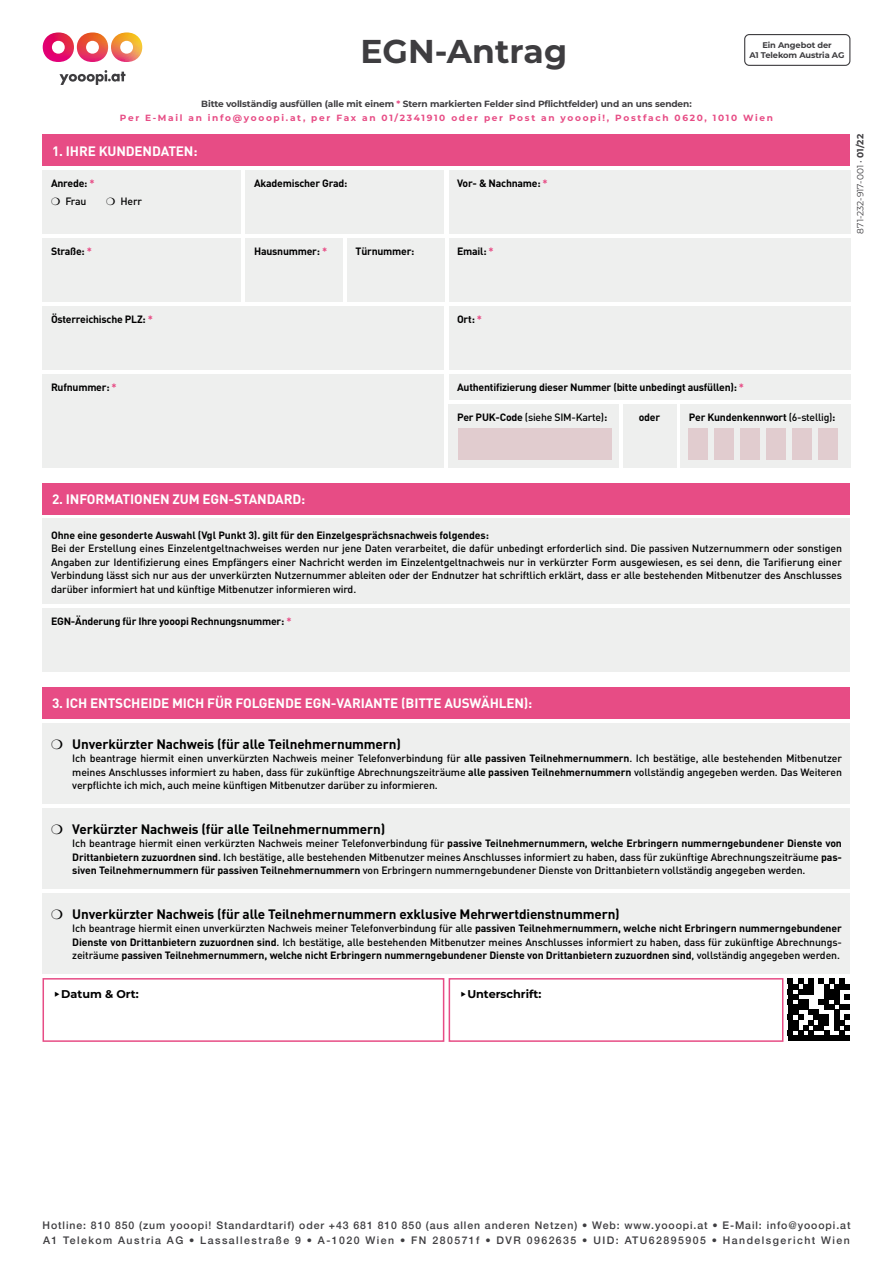
<style>
.page{position:relative;width:893px;height:1263px;background:#fff}
.page>*{position:absolute;margin:0;border:0;box-sizing:border-box;transform-origin:0 0}
.t1{font:700 33px "Montserrat";color:#3e3d40}
.t2{font:700 13.5px "DIN";letter-spacing:-.01em;color:#000}
.t3{font:700 13.5px "DIN";letter-spacing:-.01em;color:#fff}
.t4{font:700 11.25px "Montserrat";color:#000}
.t5{font:500 10.5px/13.5px "DIN";letter-spacing:-.01em;color:#000;text-align:justify}
.t6{font:700 10.5px "DIN";letter-spacing:-.02em;color:#000}
.t7{font:500 10.5px/15px "Helvetica Neue";letter-spacing:.09em;color:#3e3d40}
.t8{font:700 9px/13.5px "Montserrat";letter-spacing:-.01em;color:#3e3d40;text-align:center}
.t9{font:9px "Montserrat";color:#3e3d40}
.t10{font:700 8.25px/10.5px "Montserrat";letter-spacing:-.01em;color:#3e3d40;text-align:center}
.s1{color:#e74c85}
.s2{font-weight:700}
.s3{font-weight:500}
</style>
<div class="page">
<div style="left:43px;top:134px;width:807px;height:32px;background:#e74c85"></div>
<div style="left:449px;top:170px;width:401px;height:64px;background:#eeefee"></div>
<div style="left:43px;top:170px;width:198px;height:64px;background:#eeefee"></div>
<div style="left:449px;top:238px;width:401px;height:64px;background:#eeefee"></div>
<div style="left:43px;top:238px;width:198px;height:64px;background:#eeefee"></div>
<div style="left:246px;top:170px;width:198px;height:64px;background:#eeefee"></div>
<div style="left:246px;top:238px;width:97px;height:64px;background:#eeefee"></div>
<div style="left:347px;top:238px;width:97px;height:64px;background:#eeefee"></div>
<svg style="left:60px;top:70px;width:65px;height:15px"></svg>
<svg style="left:43px;top:32px;width:99px;height:30px"></svg>
<div style="left:744px;top:34px;width:106px;height:32px;border:1px solid #3e3d40;border-radius:5px"></div>
<div style="left:43px;top:723px;width:807px;height:81px;background:#eeefee"></div>
<div style="left:43px;top:519px;width:807px;height:85px;background:#eeefee"></div>
<div style="left:43px;top:483px;width:807px;height:31px;background:#e74c85"></div>
<div style="left:43px;top:374px;width:401px;height:94px;background:#eeefee"></div>
<div style="left:449px;top:404px;width:170px;height:64px;background:#eeefee"></div>
<div style="left:680px;top:404px;width:170px;height:64px;background:#eeefee"></div>
<div style="left:623px;top:404px;width:53px;height:64px;background:#eeefee"></div>
<div style="left:689px;top:428px;width:19px;height:32px;background:#e1cccf"></div>
<div style="left:715px;top:428px;width:19px;height:32px;background:#e1cccf"></div>
<div style="left:741px;top:428px;width:19px;height:32px;background:#e1cccf"></div>
<div style="left:767px;top:428px;width:19px;height:32px;background:#e1cccf"></div>
<div style="left:793px;top:428px;width:19px;height:32px;background:#e1cccf"></div>
<div style="left:819px;top:428px;width:19px;height:32px;background:#e1cccf"></div>
<div style="left:458px;top:428px;width:153px;height:32px;background:#e1cccf"></div>
<div style="left:449px;top:374px;width:401px;height:26px;background:#eeefee"></div>
<div style="left:449px;top:978px;width:334px;height:64px;border:2px solid #e74c85"></div>
<div style="left:43px;top:978px;width:401px;height:64px;border:2px solid #e74c85"></div>
<svg style="left:787px;top:978px;width:58px;height:58px"></svg>
<div style="left:788px;top:1035px;width:62px;height:6px;background:#000"></div>
<div style="left:814px;top:1025px;width:10px;height:5px;background:#000"></div>
<div style="left:819px;top:1020px;width:10px;height:5px;background:#000"></div>
<svg style="left:788px;top:1015px;width:26px;height:20px"></svg>
<div style="left:814px;top:1015px;width:15px;height:5px;background:#000"></div>
<div style="left:788px;top:1010px;width:10px;height:5px;background:#000"></div>
<div style="left:808px;top:1010px;width:11px;height:5px;background:#000"></div>
<svg style="left:824px;top:1010px;width:26px;height:25px"></svg>
<div style="left:788px;top:1004px;width:20px;height:6px;background:#000"></div>
<div style="left:824px;top:1004px;width:10px;height:6px;background:#000"></div>
<div style="left:839px;top:1004px;width:11px;height:6px;background:#000"></div>
<svg style="left:788px;top:979px;width:62px;height:25px"></svg>
<div style="left:43px;top:808px;width:807px;height:81px;background:#eeefee"></div>
<div style="left:43px;top:893px;width:807px;height:81px;background:#eeefee"></div>
<div style="left:43px;top:687px;width:807px;height:32px;background:#e74c85"></div>
<div style="left:43px;top:608px;width:807px;height:64px;background:#eeefee"></div>
<div style="left:449px;top:306px;width:401px;height:64px;background:#eeefee"></div>
<div style="left:43px;top:306px;width:401px;height:64px;background:#eeefee"></div>
<h1 class="t1" style="left:360px;top:27px;width:208px">EGN-Antrag</h1>
<p class="t10" style="left:750px;top:39px;width:96px">Ein Angebot der<br>A1 Telekom Austria AG</p>
<p class="t8" style="left:120px;top:97px;width:655px">Bitte vollständig ausfüllen (alle mit einem <span class="s1">*</span> Stern markierten Felder sind Pflichtfelder) und an uns senden:<br><span class="s1">Per E-Mail an info@yooopi.at, per Fax an 01/2341910 oder per Post an yooopi!, Postfach 0620, 1010 Wien</span></p>
<p class="t3" style="left:52px;top:142px;width:147px">1. IHRE KUNDENDATEN:</p>
<p class="t6" style="left:51px;top:177px;width:45px">Anrede: <span class="s1">*</span></p>
<p class="t6" style="left:457px;top:177px;width:92px">Vor- &amp; Nachname: <span class="s1">*</span></p>
<p class="t5" style="left:51px;top:194px;width:37px">❍ Frau</p>
<p class="t5" style="left:106px;top:194px;width:37px">❍ Herr</p>
<p class="t6" style="left:254px;top:177px;width:95px">Akademischer Grad:</p>
<p class="t6" style="left:254px;top:245px;width:75px">Hausnummer: <span class="s1">*</span></p>
<p class="t6" style="left:356px;top:245px;width:60px">Türnummer:</p>
<p class="t6" style="left:51px;top:245px;width:42px">Straße: <span class="s1">*</span></p>
<p class="t6" style="left:457px;top:245px;width:38px">Email: <span class="s1">*</span></p>
<p class="t6" style="left:51px;top:313px;width:103px">Österreichische PLZ: <span class="s1">*</span></p>
<p class="t6" style="left:457px;top:313px;width:26px">Ort: <span class="s1">*</span></p>
<p class="t9" style="left:854px;top:234px;width:101px;rotate:-90deg">871-232-917-001 • <span class="s2">01/22</span></p>
<p class="t6" style="left:51px;top:381px;width:67px">Rufnummer: <span class="s1">*</span></p>
<p class="t6" style="left:457px;top:381px;width:289px">Authentifizierung dieser Nummer (bitte unbedingt ausfüllen): <span class="s1">*</span></p>
<p class="t5" style="left:457px;top:410px;width:152px"><span class="s2">Per PUK-Code</span> (siehe SIM-Karte)<span class="s2">:</span></p>
<p class="t6" style="left:639px;top:411px;width:23px">oder</p>
<p class="t6" style="left:689px;top:411px;width:148px">Per Kundenkennwort <span class="s3">(6-stellig)</span>:</p>
<p class="t3" style="left:52px;top:490px;width:255px">2. INFORMATIONEN ZUM EGN-STANDARD:</p>
<p class="t6" style="left:51px;top:528px;width:439px">Ohne eine gesonderte Auswahl (Vgl Punkt 3). gilt für den Einzelgesprächsnachweis folgendes:</p>
<p class="t5" style="left:51px;top:541px;width:792px">Bei der Erstellung eines Einzelentgeltnachweises werden nur jene Daten verarbeitet, die dafür unbedingt erforderlich sind. Die passiven Nutzernummern oder sonstigen Angaben zur Identifizierung eines Empfängers einer Nachricht werden im Einzelentgeltnachweis nur in verkürzter Form ausgewiesen, es sei denn, die Tarifierung einer Verbindung lässt sich nur aus der unverkürzten Nutzernummer ableiten oder der Endnutzer hat schriftlich erklärt, dass er alle bestehenden Mitbenutzer des Anschlusses darüber informiert hat und künftige Mitbenutzer informieren wird.</p>
<p class="t6" style="left:51px;top:615px;width:242px">EGN-Änderung für Ihre yooopi Rechnungsnummer: <span class="s1">*</span></p>
<p class="t3" style="left:52px;top:695px;width:482px">3. ICH ENTSCHEIDE MICH FÜR FOLGENDE EGN-VARIANTE (BITTE AUSWÄHLEN):</p>
<p class="t2" style="left:51px;top:735px;width:351px">❍ Unverkürzter Nachweis (für alle Teilnehmernummern)</p>
<p class="t5" style="left:72px;top:751px;width:771px">Ich beantrage hiermit einen unverkürzten Nachweis meiner Telefonverbindung für <span class="s2">alle passiven Teilnehmernummern</span>. Ich bestätige, alle bestehenden Mitbenutzer meines Anschlusses informiert zu haben, dass für zukünftige Abrechnungszeiträume <span class="s2">alle passiven Teilnehmernummern</span> vollständig angegeben werden. Das Weiteren verpflichte ich mich, auch meine künftigen Mitbenutzer darüber zu informieren.</p>
<p class="t2" style="left:51px;top:820px;width:336px">❍ Verkürzter Nachweis (für alle Teilnehmernummern)</p>
<p class="t5" style="left:72px;top:836px;width:771px">Ich beantrage hiermit einen verkürzten Nachweis meiner Telefonverbindung für <span class="s2">passive Teilnehmernummern, welche Erbringern nummerngebundener Dienste von Drittanbietern zuzuordnen sind</span>. Ich bestätige, alle bestehenden Mitbenutzer meines Anschlusses informiert zu haben, dass für zukünftige Abrechnungszeiträume <span class="s2">pas&shy;siven Teilnehmernummern für passiven Teilnehmernummern</span> von Erbringern nummerngebundener Dienste von Drittanbietern vollständig angegeben werden.</p>
<p class="t2" style="left:51px;top:905px;width:570px">❍ Unverkürzter Nachweis (für alle Teilnehmernummern exklusive Mehrwertdienstnummern)</p>
<p class="t5" style="left:72px;top:921px;width:771px">Ich beantrage hiermit einen unverkürzten Nachweis meiner Telefonverbindung für alle <span class="s2">passiven Teilnehmernummern, welche nicht Erbringern nummerngebundener Dienste von Drittanbietern zuzuordnen sind</span>. Ich bestätige, alle bestehenden Mitbenutzer meines Anschlusses informiert zu haben, dass für zukünftige Abrechnungs&shy;zeiträume <span class="s2">passiven Teilnehmernummern, welche nicht Erbringern nummerngebundener Dienste von Drittanbietern zuzuordnen sind</span>, vollständig angegeben werden.</p>
<p class="t4" style="left:54px;top:986px;width:87px">◆Datum &amp; Ort:</p>
<p class="t4" style="left:460px;top:986px;width:83px">◆Unterschrift:</p>
<p class="t7" style="left:43px;top:1216px;width:809px">Hotline: 810 850 (zum yooopi! Standardtarif) oder +43 681 810 850 (aus allen anderen Netzen) • Web: www.yooopi.at • E-Mail: info@yooopi.at<br>A1 Telekom Austria AG • Lassallestraße 9 • A-1020 Wien • FN 280571f • DVR 0962635 • UID: ATU62895905 • Handelsgericht Wien</p>
</div>
